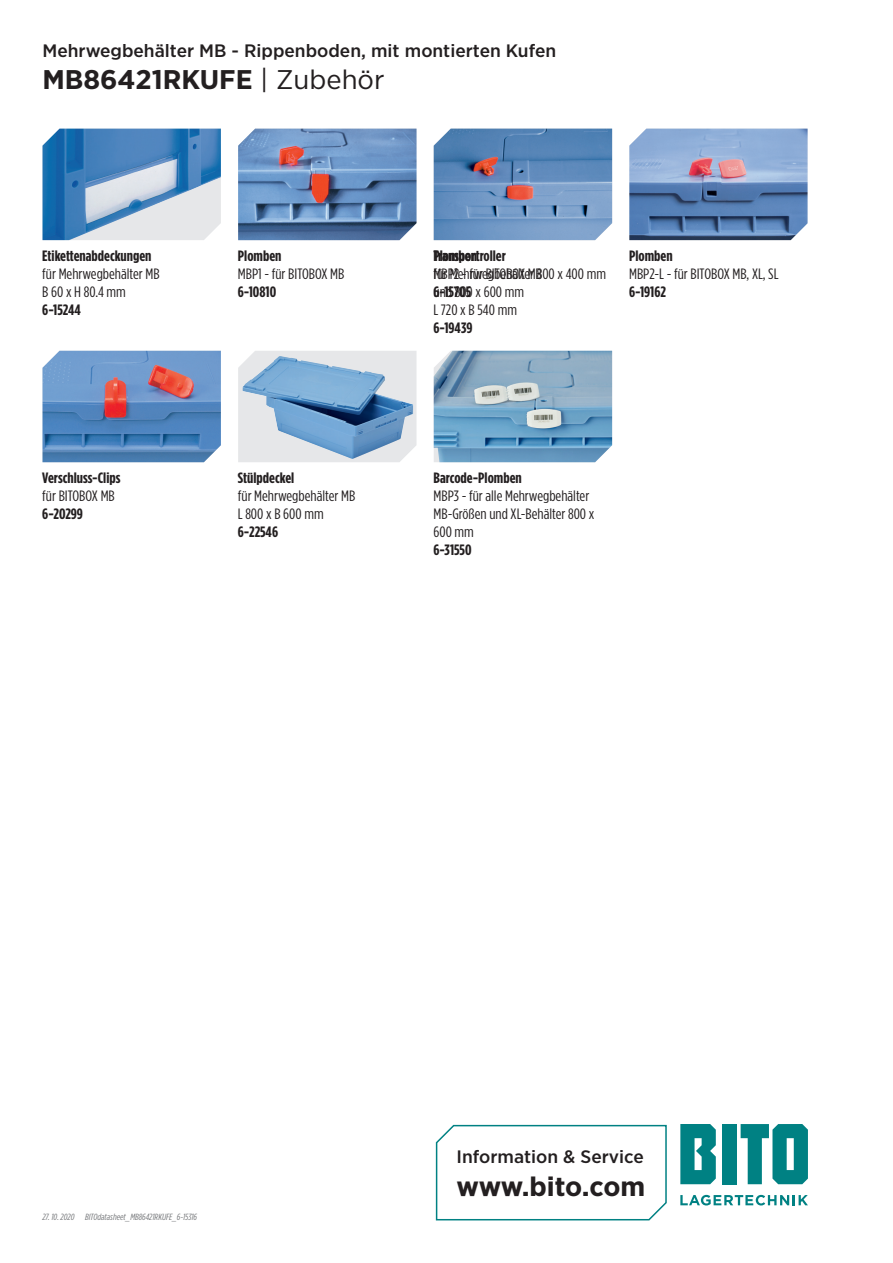
<style>
.page{position:relative;width:893px;height:1263px;background:#fff}
.page>*{position:absolute;margin:0;border:0;box-sizing:border-box;transform-origin:0 0}
.t1{font:700 27px "Gotham Narrow";color:#231f20;scale:1.1 1}
.t2{font:500 18px "Gotham Narrow";color:#231f20;scale:1.1 1}
.t3{font:15px/18px "Gotham Condensed";color:#231f20;scale:1.1 1}
.t4{font:700 15px "Gotham Condensed";color:#231f20;scale:1.1 1}
.t5{font:italic 9px "Gotham Condensed";color:#76787b;scale:1.1 1}
.s1{font-weight:400}
</style>
<div class="page">
<svg style="left:680px;top:1195px;width:128px;height:10px"></svg>
<div style="left:723px;top:1124px;width:14px;height:60px;background:#008183"></div>
<svg style="left:680px;top:1124px;width:36px;height:60px;background:#229193"></svg>
<svg style="left:741px;top:1124px;width:67px;height:60px"></svg>
<svg style="left:435px;top:1124px;width:232px;height:97px"></svg>
<img style="left:434px;top:351px;width:178px;height:111px">
<svg style="left:238px;top:351px;width:178px;height:111px;background:#e8e9eb"></svg>
<img style="left:242px;top:356px;width:171px;height:103px">
<img style="left:43px;top:351px;width:178px;height:111px">
<img style="left:629px;top:129px;width:179px;height:111px">
<img style="left:434px;top:129px;width:178px;height:111px">
<img style="left:238px;top:129px;width:178px;height:111px">
<img style="left:43px;top:129px;width:178px;height:111px">
<p class="t2" style="left:43px;top:39px;width:468px">Mehrwegbehälter MB - Rippenboden, mit montierten Kufen</p>
<h1 class="t1" style="left:43px;top:62px;width:312px">MB86421RKUFE <span class="s1">| Zubehör</span></h1>
<p class="t4" style="left:42px;top:247px;width:101px">Etikettenabdeckungen</p>
<p class="t3" style="left:42px;top:264px;width:108px">für Mehrwegbehälter MB<br>B 60 x H 80.4 mm</p>
<p class="t4" style="left:42px;top:301px;width:37px">6-15244</p>
<p class="t4" style="left:42px;top:469px;width:73px">Verschluss-Clips</p>
<p class="t3" style="left:42px;top:486px;width:67px">für BITOBOX MB</p>
<p class="t4" style="left:42px;top:505px;width:39px">6-20299</p>
<p class="t4" style="left:238px;top:247px;width:41px">Plomben</p>
<p class="t3" style="left:238px;top:264px;width:98px">MBP1 - für BITOBOX MB</p>
<p class="t4" style="left:238px;top:283px;width:36px">6-10810</p>
<p class="t4" style="left:238px;top:469px;width:53px">Stülpdeckel</p>
<p class="t3" style="left:238px;top:486px;width:108px">für Mehrwegbehälter MB<br>L 800 x B 600 mm</p>
<p class="t4" style="left:238px;top:523px;width:38px">6-22546</p>
<p class="t4" style="left:433px;top:247px;width:41px">Plomben</p>
<p class="t3" style="left:433px;top:264px;width:100px">MBP2 - für BITOBOX MB</p>
<p class="t4" style="left:433px;top:283px;width:36px">6-15705</p>
<p class="t4" style="left:433px;top:247px;width:67px">Transportroller</p>
<p class="t3" style="left:433px;top:264px;width:158px">für Mehrwegbehälter 800 x 400 mm und 8 0 x 600 mm<br>L 720 x B 540 mm</p>
<p class="t4" style="left:433px;top:319px;width:37px">6-19439</p>
<p class="t4" style="left:629px;top:247px;width:41px">Plomben</p>
<p class="t3" style="left:629px;top:264px;width:137px">MBP2-L - für BITOBOX MB, XL, SL</p>
<p class="t4" style="left:629px;top:283px;width:35px">6-19162</p>
<p class="t4" style="left:433px;top:469px;width:82px">Barcode-Plomben</p>
<p class="t3" style="left:433px;top:486px;width:148px">MBP3 - für alle Mehrwegbehälter<br>MB-Größen und XL-Behälter 800 x<br>600 mm</p>
<p class="t4" style="left:433px;top:541px;width:36px">6-31550</p>
<p class="t5" style="left:43px;top:1212px;width:31px">27. 10. 2020</p>
<p class="t5" style="left:85px;top:1212px;width:103px">BITOdatasheet_MB86421RKUFE_6-15316</p>
<p class="t2" style="left:457px;top:1145px;width:172px">Information &amp; Service</p>
<h1 class="t1" style="left:457px;top:1169px;width:173px">www.bito.com</h1>
</div>
